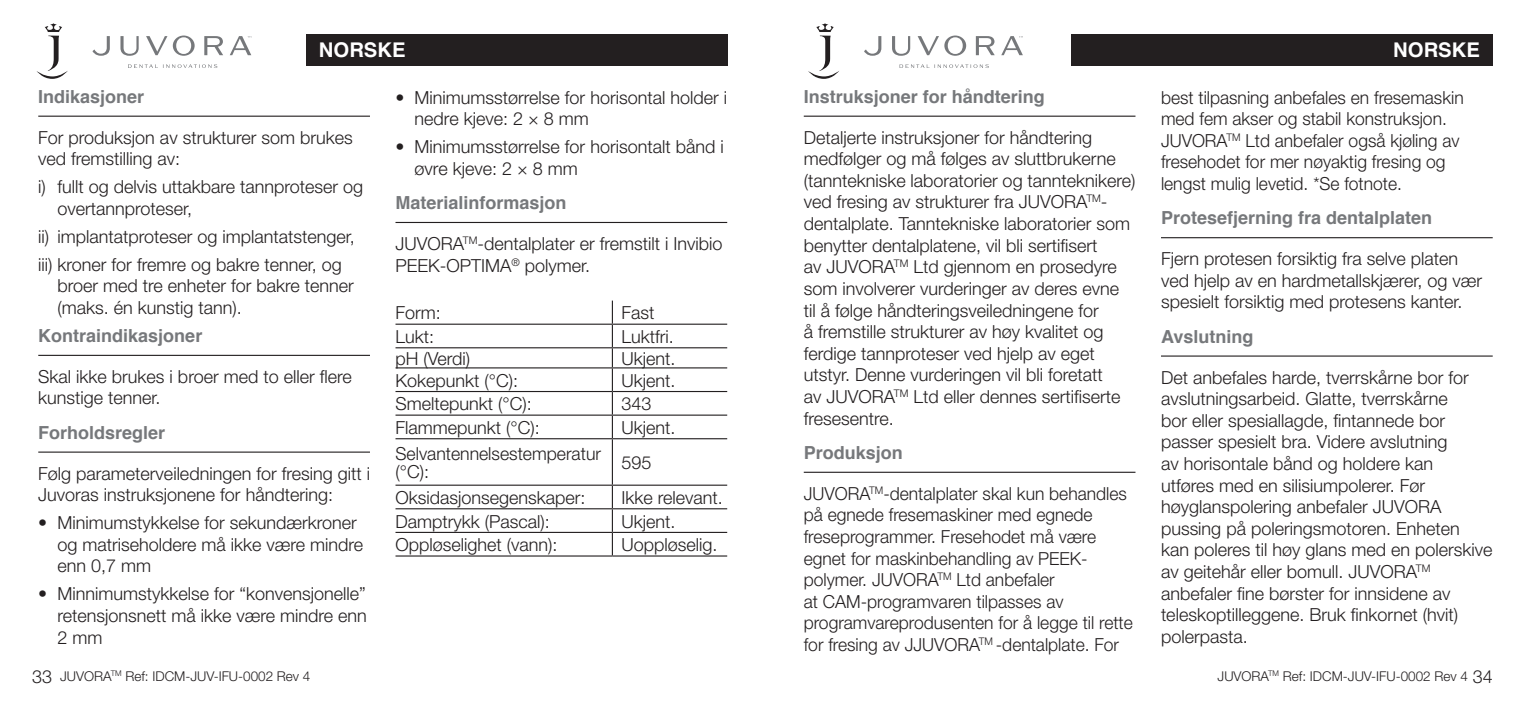
<style>
.page{position:relative;width:1531px;height:702px;background:#fff}
.page>*{position:absolute;margin:0;border:0;box-sizing:border-box;transform-origin:0 0}
.t1{font:700 20.25px "Helvetica";color:#fff}
.t2{font:300 18px/21.6px "Helvetica Neue";color:#231f20}
.t3{font:700 18px "Helvetica";color:#76787b}
.t4{font:300 13.5px "Helvetica Neue";color:#231f20}
.t5{font:300 7.88px "Helvetica Neue";color:#231f20}
</style>
<div class="page">
<svg style="left:128px;top:64px;width:89px;height:4px"></svg>
<svg style="left:37px;top:23px;width:31px;height:56px"></svg>
<svg style="left:92px;top:36px;width:159px;height:20px"></svg>
<svg style="left:899px;top:64px;width:90px;height:4px"></svg>
<svg style="left:808px;top:23px;width:31px;height:56px"></svg>
<svg style="left:864px;top:36px;width:159px;height:20px"></svg>
<div style="left:306px;top:34px;width:421px;height:32px;background:#231f20"></div>
<div style="left:1071px;top:34px;width:421px;height:32px;background:#231f20"></div>
<hr style="left:804px;top:116px;width:331px;height:1px;background:#231f20">
<hr style="left:804px;top:471px;width:331px;height:2px;background:#231f20">
<hr style="left:1161px;top:237px;width:331px;height:1px;background:#231f20">
<hr style="left:1161px;top:355px;width:331px;height:1px;background:#231f20">
<hr style="left:395px;top:323px;width:217px;height:2px;background:#231f20">
<hr style="left:395px;top:347px;width:217px;height:1px;background:#231f20">
<hr style="left:395px;top:367px;width:217px;height:1px;background:#231f20">
<hr style="left:395px;top:391px;width:217px;height:1px;background:#231f20">
<hr style="left:395px;top:414px;width:217px;height:1px;background:#231f20">
<hr style="left:395px;top:438px;width:217px;height:1px;background:#231f20">
<hr style="left:395px;top:484px;width:217px;height:1px;background:#231f20">
<hr style="left:395px;top:508px;width:217px;height:1px;background:#231f20">
<svg style="left:612px;top:300px;width:1px;height:138px"></svg>
<hr style="left:612px;top:439px;width:1px;height:45px;background:#231f20">
<hr style="left:612px;top:323px;width:115px;height:2px;background:#231f20">
<hr style="left:612px;top:347px;width:115px;height:1px;background:#231f20">
<hr style="left:612px;top:367px;width:115px;height:1px;background:#231f20">
<hr style="left:612px;top:391px;width:115px;height:1px;background:#231f20">
<hr style="left:612px;top:414px;width:115px;height:1px;background:#231f20">
<hr style="left:612px;top:438px;width:115px;height:1px;background:#231f20">
<hr style="left:612px;top:484px;width:115px;height:1px;background:#231f20">
<hr style="left:612px;top:508px;width:115px;height:1px;background:#231f20">
<hr style="left:395px;top:532px;width:217px;height:1px;background:#231f20">
<hr style="left:395px;top:555px;width:217px;height:1px;background:#231f20">
<svg style="left:612px;top:485px;width:1px;height:70px"></svg>
<hr style="left:612px;top:532px;width:115px;height:1px;background:#231f20">
<hr style="left:612px;top:555px;width:115px;height:1px;background:#231f20">
<hr style="left:38px;top:116px;width:332px;height:1px;background:#231f20">
<hr style="left:38px;top:355px;width:332px;height:1px;background:#231f20">
<hr style="left:38px;top:451px;width:332px;height:1px;background:#231f20">
<hr style="left:395px;top:222px;width:332px;height:1px;background:#231f20">
<p class="t1" style="left:319px;top:33px;width:88px">norske</p>
<p class="t1" style="left:1393px;top:33px;width:88px">norske</p>
<p class="t3" style="left:38px;top:82px;width:108px">Indikasjoner</p>
<p class="t2" style="left:38px;top:126px;width:316px">For produksjon av strukturer som brukes ved fremstilling av:</p>
<p class="t2" style="left:57px;top:175px;width:307px;text-indent:-19px">i) fullt og delvis uttakbare tannproteser og overtannproteser,</p>
<p class="t2" style="left:38px;top:222px;width:318px;line-height:27.9px">ii) implantatproteser og implantatstenger, iii) kroner for fremre og bakre tenner, og</p>
<p class="t2" style="left:57px;top:275px;width:298px">broer med tre enheter for bakre tenner (maks. én kunstig tann).</p>
<p class="t3" style="left:38px;top:321px;width:166px">Kontraindikasjoner</p>
<p class="t2" style="left:38px;top:365px;width:315px">Skal ikke brukes i broer med to eller flere kunstige tenner.</p>
<p class="t3" style="left:38px;top:418px;width:129px">Forholdsregler</p>
<p class="t2" style="left:38px;top:462px;width:333px">Følg parameterveiledningen for fresing gitt i<br>Juvoras instruksjonene for håndtering:</p>
<p class="t2" style="left:57px;top:511px;width:307px;text-indent:-19px">• Minimumstykkelse for sekundærkroner og matriseholdere må ikke være mindre enn 0,7 mm</p>
<p class="t2" style="left:57px;top:582px;width:311px;text-align:justify;text-indent:-19px">• Minnimumstykkelse for “konvensjonelle” retensjonsnett må ikke være mindre enn 2 mm</p>
<p class="t2" style="left:415px;top:86px;width:314px;text-indent:-19px">• Minimumsstørrelse for horisontal holder i nedre kjeve: 2 × 8 mm</p>
<p class="t2" style="left:415px;top:135px;width:311px;text-indent:-19px">• Minimumsstørrelse for horisontalt bånd i øvre kjeve: 2 × 8 mm</p>
<p class="t3" style="left:395px;top:188px;width:173px">Materialinformasjon</p>
<p class="t2" style="left:395px;top:232px;width:329px">JUVORA<sup>TM</sup>-dentalplater er fremstilt i Invibio<br>PEEK-OPTIMA<sup>®</sup> polymer.</p>
<p class="t2" style="left:395px;top:301px;width:47px">Form:</p>
<p class="t2" style="left:621px;top:301px;width:34px">Fast</p>
<p class="t2" style="left:395px;top:325px;width:40px">Lukt:</p>
<p class="t2" style="left:621px;top:325px;width:54px">Luktfri.</p>
<p class="t2" style="left:395px;top:347px;width:76px">pH (Verdi)</p>
<p class="t2" style="left:621px;top:347px;width:55px">Ukjent.</p>
<p class="t2" style="left:395px;top:369px;width:124px">Kokepunkt (°C):</p>
<p class="t2" style="left:621px;top:369px;width:55px">Ukjent.</p>
<p class="t2" style="left:395px;top:393px;width:138px">Smeltepunkt (°C):</p>
<p class="t2" style="left:621px;top:393px;width:32px">343</p>
<p class="t2" style="left:395px;top:416px;width:146px">Flammepunkt (°C):</p>
<p class="t2" style="left:621px;top:416px;width:55px">Ukjent.</p>
<p class="t2" style="left:395px;top:444px;width:207px;line-height:18px">Selvantennelsestemperatur (°C):</p>
<p class="t2" style="left:621px;top:451px;width:32px">595</p>
<p class="t2" style="left:395px;top:486px;width:192px">Oksidasjonsegenskaper:</p>
<p class="t2" style="left:621px;top:486px;width:103px">Ikke relevant.</p>
<p class="t2" style="left:395px;top:510px;width:156px">Damptrykk (Pascal):</p>
<p class="t2" style="left:621px;top:510px;width:55px">Ukjent.</p>
<p class="t2" style="left:395px;top:533px;width:164px">Oppløselighet (vann):</p>
<p class="t2" style="left:621px;top:533px;width:98px">Uoppløselig.</p>
<p class="t3" style="left:804px;top:82px;width:243px">Instruksjoner for håndtering</p>
<p class="t2" style="left:804px;top:126px;width:333px">Detaljerte instruksjoner for håndtering medfølger og må følges av sluttbrukerne (tanntekniske laboratorier og tannteknikere) ved fresing av strukturer fra JUVORA<sup>TM&shy;</sup>dentalplate. Tanntekniske laboratorier som benytter dentalplatene, vil bli sertifisert<br>av JUVORA<sup>TM</sup> Ltd gjennom en prosedyre som involverer vurderinger av deres evne til å følge håndteringsveiledningene for<br>å fremstille strukturer av høy kvalitet og ferdige tannproteser ved hjelp av eget utstyr. Denne vurderingen vil bli foretatt<br>av JUVORA<sup>TM</sup> Ltd eller dennes sertifiserte fresesentre.</p>
<p class="t3" style="left:804px;top:438px;width:101px">Produksjon</p>
<p class="t2" style="left:804px;top:482px;width:330px">JUVORA<sup>TM</sup>-dentalplater skal kun behandles på egnede fresemaskiner med egnede freseprogrammer. Fresehodet må være egnet for maskinbehandling av PEEK&shy;polymer. JUVORA<sup>TM</sup> Ltd anbefaler<br>at CAM-programvaren tilpasses av programvareprodusenten for å legge til rette for fresing av JJUVORA<sup>TM</sup> -dentalplate. For</p>
<p class="t2" style="left:1161px;top:86px;width:304px">best tilpasning anbefales en fresemaskin med fem akser og stabil konstruksjon.<br>JUVORA<sup>TM</sup> Ltd anbefaler også kjøling av fresehodet for mer nøyaktig fresing og lengst mulig levetid. *Se fotnote.</p>
<p class="t3" style="left:1161px;top:203px;width:273px">Protesefjerning fra dentalplaten</p>
<p class="t2" style="left:1161px;top:247px;width:323px">Fjern protesen forsiktig fra selve platen ved hjelp av en hardmetallskjærer, og vær spesielt forsiktig med protesens kanter.</p>
<p class="t3" style="left:1161px;top:322px;width:94px">Avslutning</p>
<p class="t2" style="left:1161px;top:366px;width:333px">Det anbefales harde, tverrskårne bor for avslutningsarbeid. Glatte, tverrskårne<br>bor eller spesiallagde, fintannede bor passer spesielt bra. Videre avslutning<br>av horisontale bånd og holdere kan<br>utføres med en silisiumpolerer. Før høyglanspolering anbefaler JUVORA pussing på poleringsmotoren. Enheten<br>kan poleres til høy glans med en polerskive av geitehår eller bomull. JUVORA<sup>TM </sup>anbefaler fine børster for innsidene av teleskoptilleggene. Bruk finkornet (hvit) polerpasta.</p>
<p class="t2" style="left:32px;top:665px;width:22px">33</p>
<p class="t4" style="left:1217px;top:667px;width:53px">JUVORA</p>
<p class="t2" style="left:1472px;top:665px;width:22px">34</p>
<p class="t4" style="left:60px;top:667px;width:252px">JUVORA<sup>TM</sup> Ref: IDCM-JUV-IFU-0002 Rev 4</p>
<p class="t4" style="left:1283px;top:667px;width:187px">Ref: IDCM-JUV-IFU-0002 Rev 4</p>
<p class="t5" style="left:1268px;top:668px;width:12px">TM</p>
</div>
